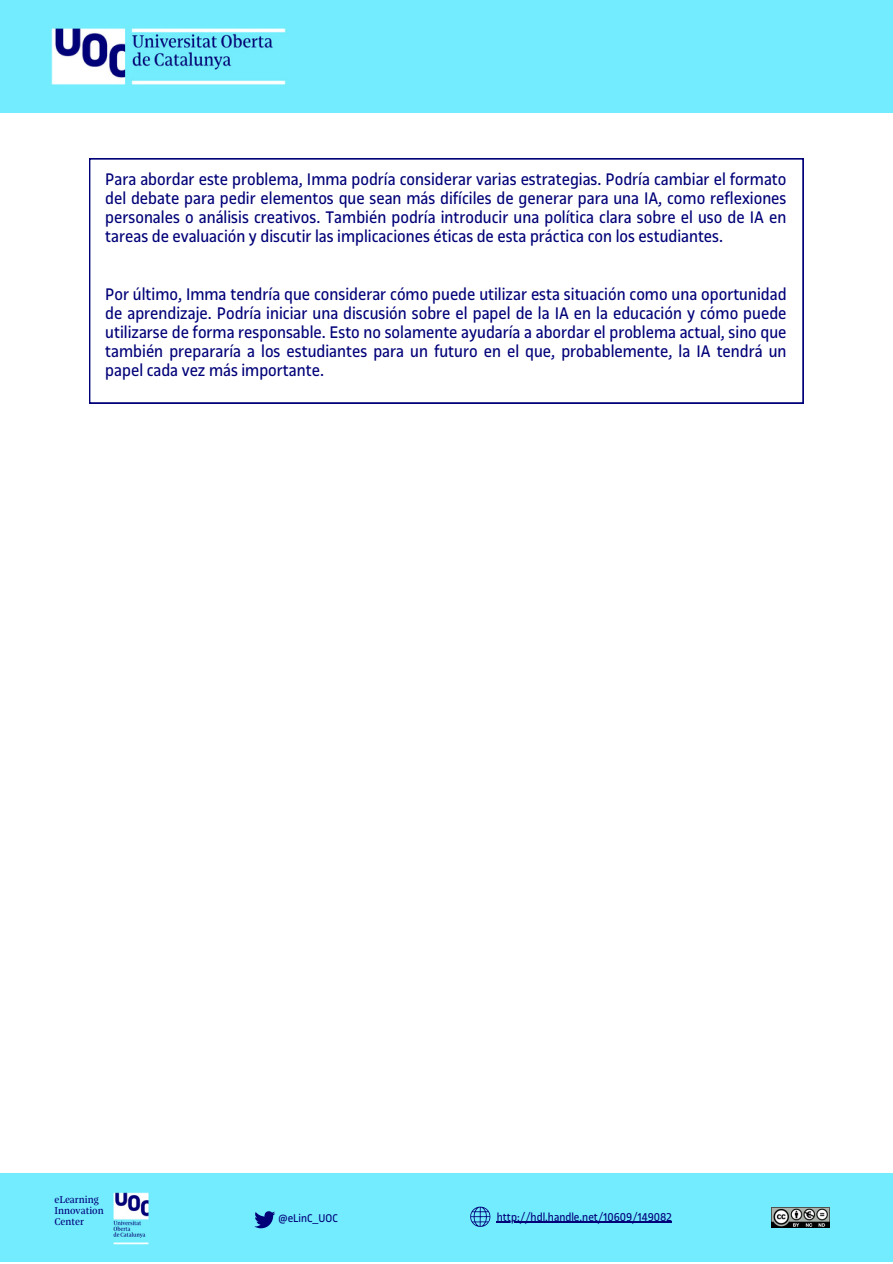
<style>
.page{position:relative;width:893px;height:1264px;background:#fff}
.page>*{position:absolute;margin:0;border:0;box-sizing:border-box;transform-origin:0 0}
.t1{font:18px/19px "UOC Sans";color:#000078;text-align:justify}
.t2{font:12.15px "UOC Sans";color:#010178}
.t3{font:12px "UOC Sans";color:#010178}
.t4{font:10.65px "UOC Serif";color:#010178}
</style>
<div class="page">
<div style="left:0;top:0;width:892px;height:112px;background:#73ecff"></div>
<img style="left:51px;top:28px;width:235px;height:57px">
<svg style="left:89px;top:158px;width:714px;height:245px"></svg>
<div style="left:1px;top:1173px;width:891px;height:89px;background:#73ecff"></div>
<img style="left:113px;top:1192px;width:36px;height:52px">
<svg style="left:254px;top:1211px;width:21px;height:17px"></svg>
<svg style="left:470px;top:1206px;width:20px;height:20px"></svg>
<img style="left:771px;top:1207px;width:58px;height:20px">
<hr style="left:497px;top:1221px;width:175px;height:1px;background:#010178">
<p class="t1" style="left:105px;top:170px;width:682px">Para abordar este problema, Imma podría considerar varias estrategias. Podría cambiar el formato del debate para pedir elementos que sean más difíciles de generar para una IA, como reflexiones personales o análisis creativos. También podría introducir una política clara sobre el uso de IA en tareas de evaluación y discutir las implicaciones éticas de esta práctica con los estudiantes.</p>
<p class="t1" style="left:105px;top:285px;width:682px">Por último, Imma tendría que considerar cómo puede utilizar esta situación como una oportunidad de aprendizaje. Podría iniciar una discusión sobre el papel de la IA en la educación y cómo puede utilizarse de forma responsable. Esto no solamente ayudaría a abordar el problema actual, sino que también prepararía a los estudiantes para un futuro en el que, probablemente, la IA tendrá un papel cada vez más importante.</p>
<p class="t4" style="left:54px;top:1193px;width:46px">eLearning</p>
<p class="t4" style="left:54px;top:1204px;width:51px">Innovation</p>
<p class="t4" style="left:54px;top:1215px;width:31px">Center</p>
<p class="t3" style="left:278px;top:1212px;width:61px">@eLinC_UOC</p>
<p class="t2" style="left:497px;top:1211px;width:176px">http://hdl.handle.net/10609/149082</p>
</div>
